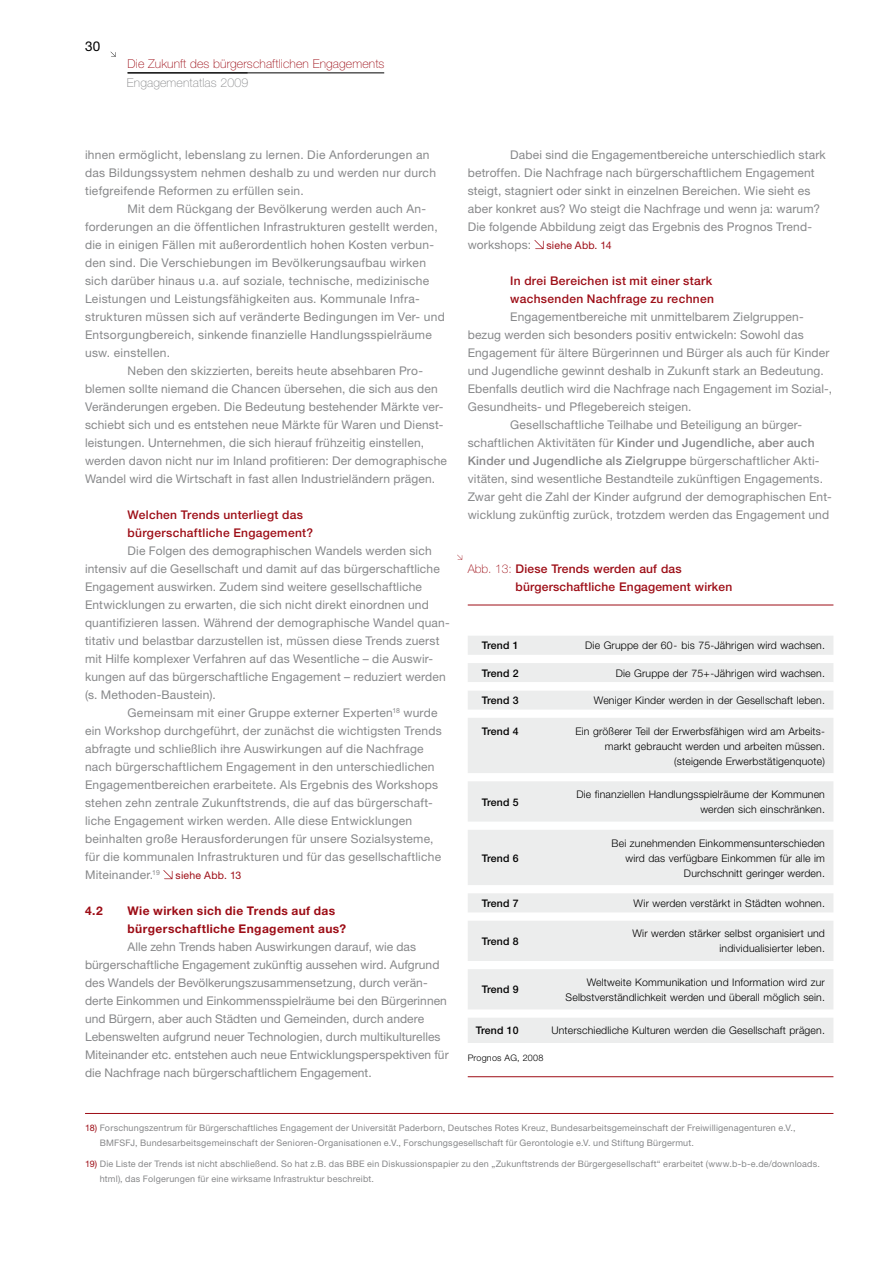
<style>
.page{position:relative;width:893px;height:1263px;background:#fff}
.page>*{position:absolute;margin:0;border:0;box-sizing:border-box;transform-origin:0 0}
.t1{font:13.5px "Helvetica Neue LT";color:#000}
.t2{font:100 12.3px "Helvetica Neue LT";letter-spacing:.01em;color:#9d0d16}
.t3{font:100 12.3px "Helvetica Neue LT";letter-spacing:.01em;color:#87888a}
.t4{font:12px/18px "Helvetica Neue LT";letter-spacing:.015em;color:#87888a}
.t5{font:500 12px/18px "Helvetica Neue LT";letter-spacing:.025em;color:#9d0d16}
.t6{font:500 12px "Helvetica Neue LT";letter-spacing:.015em;color:#87888a}
.t7{font:700 12px/18px "Helvetica Neue LT";letter-spacing:.035em;color:#9d0d16}
.t8{font:300 10.5px/15px "Helvetica Neue LT";letter-spacing:.015em;color:#000;text-align:right}
.t9{font:500 10.5px "Helvetica Neue LT";letter-spacing:.015em;color:#000}
.t10{font:10.5px "Helvetica Neue LT";letter-spacing:.02em;color:#9d0d16}
.t11{font:9px/15px "Helvetica Neue LT";letter-spacing:.025em;color:#87888a}
.t12{font:300 9px "Helvetica Neue LT";letter-spacing:.025em;color:#000}
.s1{font-weight:400}
.s2{font-weight:100}
.s3{color:#9d0d16}
</style>
<div class="page">
<svg style="left:111px;top:52px;width:5px;height:5px"></svg>
<hr style="left:128px;top:73px;width:256px;height:1px;background:#000">
<svg style="left:163px;top:870px;width:9px;height:9px"></svg>
<svg style="left:534px;top:240px;width:10px;height:9px"></svg>
<hr style="left:85px;top:1113px;width:748px;height:1px;background:#9d0d16">
<svg style="left:457px;top:555px;width:5px;height:5px"></svg>
<hr style="left:468px;top:605px;width:365px;height:1px;background:#9d0d16">
<svg style="left:468px;top:636px;width:365px;height:407px;fill:#eceded"></svg>
<svg style="left:468px;top:682px;width:365px;height:8px"></svg>
<hr style="left:468px;top:1076px;width:365px;height:1px;background:#9d0d16">
<p class="t1" style="left:85px;top:38px;width:17px">30</p>
<p class="t2" style="left:128px;top:56px;width:258px">Die Zukunft des bürgerschaftlichen Engagements</p>
<p class="t3" style="left:127px;top:76px;width:123px">Engagementatlas 2009</p>
<p class="t4" style="left:85px;top:146px;width:352px">ihnen ermöglicht, lebenslang zu lernen. Die Anforderungen an das Bildungssystem nehmen deshalb zu und werden nur durch tiefgreifende Reformen zu erfüllen sein.</p>
<p class="t4" style="left:128px;top:200px;width:300px">Mit dem Rückgang der Bevölkerung werden auch An-</p>
<p class="t4" style="left:85px;top:218px;width:354px">forderungen an die öffentlichen Infrastrukturen gestellt werden,</p>
<p class="t4" style="left:85px;top:236px;width:351px">die in einigen Fällen mit außerordentlich hohen Kosten verbun-</p>
<p class="t4" style="left:85px;top:254px;width:342px">den sind. Die Verschiebungen im Bevölkerungsaufbau wirken</p>
<p class="t4" style="left:85px;top:272px;width:346px">sich darüber hinaus u.a. auf soziale, technische, medizinische</p>
<p class="t4" style="left:85px;top:290px;width:336px">Leistungen und Leistungsfähigkeiten aus. Kommunale Infra-</p>
<p class="t4" style="left:85px;top:308px;width:361px">strukturen müssen sich auf veränderte Bedingungen im Ver- und</p>
<p class="t4" style="left:85px;top:326px;width:348px">Entsorgungbereich, sinkende finanzielle Handlungsspielräume</p>
<p class="t4" style="left:85px;top:344px;width:87px">usw. einstellen.</p>
<p class="t4" style="left:128px;top:362px;width:297px">Neben den skizzierten, bereits heute absehbaren Pro-</p>
<p class="t4" style="left:85px;top:380px;width:354px">blemen sollte niemand die Chancen übersehen, die sich aus den</p>
<p class="t4" style="left:85px;top:398px;width:360px">Veränderungen ergeben. Die Bedeutung bestehender Märkte ver-</p>
<p class="t4" style="left:85px;top:416px;width:360px">schiebt sich und es entstehen neue Märkte für Waren und Dienst-</p>
<p class="t4" style="left:85px;top:434px;width:341px">leistungen. Unternehmen, die sich hierauf frühzeitig einstellen,</p>
<p class="t4" style="left:85px;top:452px;width:363px">werden davon nicht nur im Inland profitieren: Der demographische</p>
<p class="t4" style="left:85px;top:470px;width:352px">Wandel wird die Wirtschaft in fast allen Industrieländern prägen.</p>
<p class="t5" style="left:128px;top:506px;width:187px">Welchen Trends unterliegt das bürgerschaftliche Engagement?</p>
<p class="t4" style="left:85px;top:542px;width:366px;text-indent:43px">Die Folgen des demographischen Wandels werden sich intensiv auf die Gesellschaft und damit auf das bürgerschaftliche Engagement auswirken. Zudem sind weitere gesellschaftliche Entwicklungen zu erwarten, die sich nicht direkt einordnen und quantifizieren lassen. Während der demographische Wandel quan&shy;titativ und belastbar darzustellen ist, müssen diese Trends zuerst mit Hilfe komplexer Verfahren auf das Wesentliche – die Auswir&shy;kungen auf das bürgerschaftliche Engagement – reduziert werden (s. Methoden-Baustein).</p>
<p class="t4" style="left:85px;top:704px;width:358px;text-indent:43px">Gemeinsam mit einer Gruppe externer Experten<sup>18</sup> wurde ein Workshop durchgeführt, der zunächst die wichtigsten Trends abfragte und schließlich ihre Auswirkungen auf die Nachfrage nach bürgerschaftlichem Engagement in den unterschiedlichen Engagementbereichen erarbeitete. Als Ergebnis des Workshops stehen zehn zentrale Zukunftstrends, die auf das bürgerschaft&shy;liche Engagement wirken werden. Alle diese Entwicklungen beinhalten große Herausforderungen für unsere Sozialsysteme, für die kommunalen Infrastrukturen und für das gesellschaftliche Miteinander.<sup>19</sup></p>
<p class="t10" style="left:176px;top:869px;width:67px">siehe Abb. 13</p>
<p class="t7" style="left:85px;top:901px;width:19px">4.2</p>
<p class="t7" style="left:128px;top:901px;width:220px">Wie wirken sich die Trends auf das bürgerschaftliche Engagement aus?</p>
<p class="t4" style="left:85px;top:938px;width:365px;text-indent:43px">Alle zehn Trends haben Auswirkungen darauf, wie das bürgerschaftliche Engagement zukünftig aussehen wird. Aufgrund des Wandels der Bevölkerungszusammensetzung, durch verän&shy;derte Einkommen und Einkommensspielräume bei den Bürgerinnen und Bürgern, aber auch Städten und Gemeinden, durch andere Lebenswelten aufgrund neuer Technologien, durch multikulturelles Miteinander etc. entstehen auch neue Entwicklungsperspektiven für die Nachfrage nach bürgerschaftlichem Engagement.</p>
<p class="t4" style="left:468px;top:146px;width:360px;text-indent:43px">Dabei sind die Engagementbereiche unterschiedlich stark betroffen. Die Nachfrage nach bürgerschaftlichem Engagement steigt, stagniert oder sinkt in einzelnen Bereichen. Wie sieht es aber konkret aus? Wo steigt die Nachfrage und wenn ja: warum?<br>Die folgende Abbildung zeigt das Ergebnis des Prognos Trend&shy;workshops:</p>
<p class="t10" style="left:546px;top:239px;width:67px">siehe Abb. 14</p>
<p class="t5" style="left:510px;top:272px;width:205px">In drei Bereichen ist mit einer stark wachsenden Nachfrage zu rechnen</p>
<p class="t4" style="left:510px;top:308px;width:295px">Engagementbereiche mit unmittelbarem Zielgruppen-</p>
<p class="t4" style="left:468px;top:326px;width:337px">bezug werden sich besonders positiv entwickeln: Sowohl das</p>
<p class="t4" style="left:468px;top:344px;width:363px">Engagement für ältere Bürgerinnen und Bürger als auch für Kinder</p>
<p class="t4" style="left:468px;top:362px;width:358px">und Jugendliche gewinnt deshalb in Zukunft stark an Bedeutung.</p>
<p class="t4" style="left:468px;top:380px;width:366px">Ebenfalls deutlich wird die Nachfrage nach Engagement im Sozial-,</p>
<p class="t4" style="left:468px;top:398px;width:225px">Gesundheits- und Pflegebereich steigen.</p>
<p class="t4" style="left:510px;top:416px;width:293px">Gesellschaftliche Teilhabe und Beteiligung an bürger-</p>
<p class="t6" style="left:468px;top:436px;width:348px"><span class="s1">schaftlichen Aktivitäten für</span> Kinder und Jugendliche, aber auch</p>
<p class="t6" style="left:468px;top:454px;width:353px">Kinder und Jugendliche als Zielgruppe <span class="s1">bürgerschaftlicher Akti-</span></p>
<p class="t4" style="left:468px;top:470px;width:357px">vitäten, sind wesentliche Bestandteile zukünftigen Engagements.</p>
<p class="t4" style="left:468px;top:488px;width:364px">Zwar geht die Zahl der Kinder aufgrund der demographischen Ent-</p>
<p class="t4" style="left:468px;top:506px;width:363px">wicklung zukünftig zurück, trotzdem werden das Engagement und</p>
<p class="t5" style="left:516px;top:560px;width:218px;text-indent:-48px"><span class="s2">Abb. 13:</span> Diese Trends werden auf das bürgerschaftliche Engagement wirken</p>
<p class="t9" style="left:482px;top:639px;width:39px">Trend 1</p>
<p class="t8" style="left:585px;top:638px;width:241px">Die Gruppe der 60- bis 75-Jährigen wird wachsen.</p>
<p class="t9" style="left:482px;top:667px;width:39px">Trend 2</p>
<p class="t8" style="left:616px;top:665px;width:211px">Die Gruppe der 75+-Jährigen wird wachsen.</p>
<p class="t9" style="left:482px;top:694px;width:39px">Trend 3</p>
<p class="t8" style="left:594px;top:693px;width:233px">Weniger Kinder werden in der Gesellschaft leben.</p>
<p class="t9" style="left:482px;top:724px;width:39px">Trend 4</p>
<p class="t8" style="left:575px;top:723px;width:251px">Ein größerer Teil der Erwerbsfähigen wird am Arbeits&shy;markt gebraucht werden und arbeiten müssen. (steigende Erwerbstätigenquote)</p>
<p class="t9" style="left:482px;top:795px;width:39px">Trend 5</p>
<p class="t8" style="left:576px;top:787px;width:250px">Die finanziellen Handlungsspielräume der Kommunen werden sich einschränken.</p>
<p class="t9" style="left:482px;top:851px;width:39px">Trend 6</p>
<p class="t8" style="left:612px;top:835px;width:215px">Bei zunehmenden Einkommensunterschieden wird das verfügbare Einkommen für alle im<br>Durchschnitt geringer werden.</p>
<p class="t9" style="left:482px;top:897px;width:39px">Trend 7</p>
<p class="t8" style="left:634px;top:895px;width:193px">Wir werden verstärkt in Städten wohnen.</p>
<p class="t9" style="left:482px;top:935px;width:39px">Trend 8</p>
<p class="t8" style="left:632px;top:926px;width:194px">Wir werden stärker selbst organisiert und individualisierter leben.</p>
<p class="t9" style="left:482px;top:983px;width:39px">Trend 9</p>
<p class="t8" style="left:566px;top:974px;width:261px">Weltweite Kommunikation und Information wird zur<br>Selbstverständlichkeit werden und überall möglich sein.</p>
<p class="t9" style="left:476px;top:1024px;width:45px">Trend 10</p>
<p class="t8" style="left:551px;top:1023px;width:275px">Unterschiedliche Kulturen werden die Gesellschaft prägen.</p>
<p class="t12" style="left:468px;top:1052px;width:77px">Prognos AG, 2008</p>
<p class="t11" style="left:100px;top:1120px;width:697px;text-indent:-15px"><span class="s3">18)</span> Forschungszentrum für Bürgerschaftliches Engagement der Universität Paderborn, Deutsches Rotes Kreuz, Bundesarbeitsgemeinschaft der Freiwilligenagenturen e.V.,<br>BMFSFJ, Bundesarbeitsgemeinschaft der Senioren-Organisationen e.V., Forschungsgesellschaft für Gerontologie e.V. und Stiftung Bürgermut.</p>
<p class="t11" style="left:100px;top:1156px;width:722px;text-indent:-15px"><span class="s3">19)</span> Die Liste der Trends ist nicht abschließend. So hat z.B. das BBE ein Diskussionspapier zu den „Zukunftstrends der Bürgergesellschaft“ erarbeitet (www.b-b-e.de/downloads. html), das Folgerungen für eine wirksame Infrastruktur beschreibt.</p>
</div>
